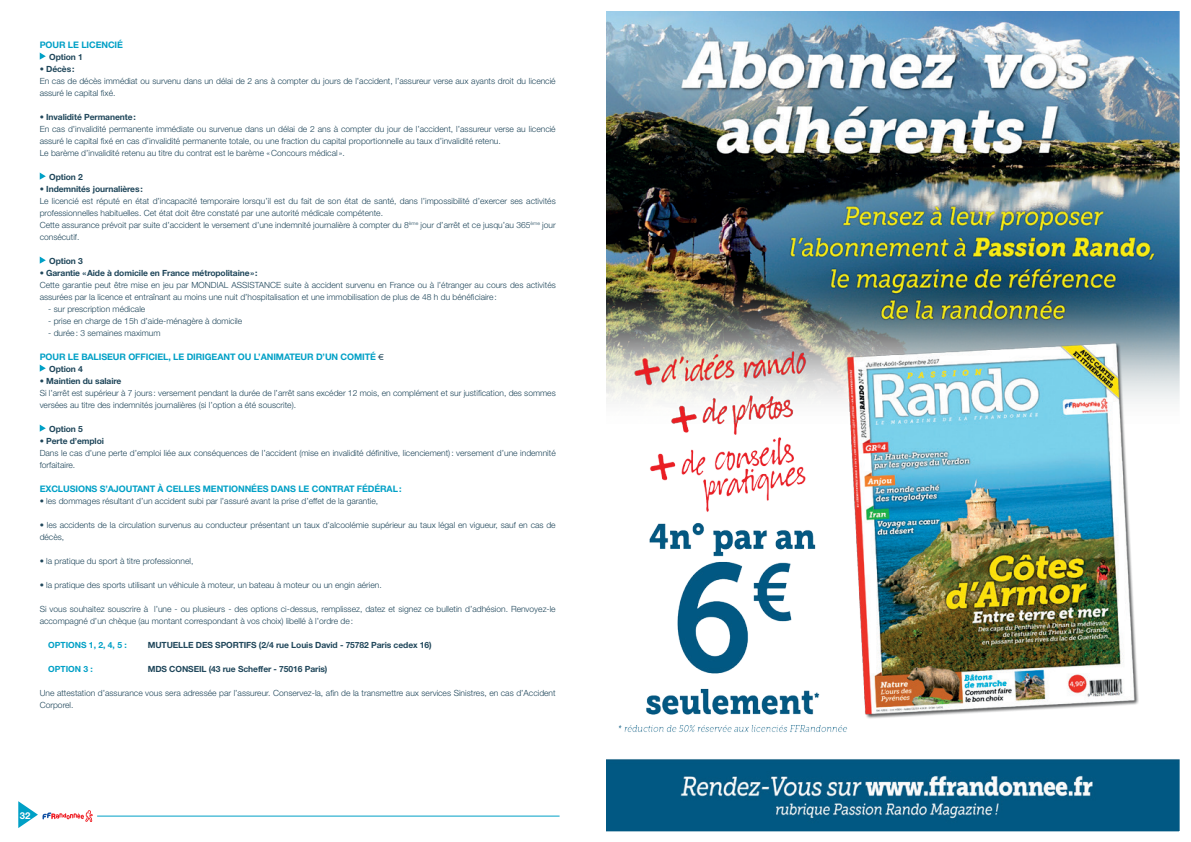
<style>
.page{position:relative;width:1191px;height:842px;background:#fff}
.page>*{position:absolute;margin:0;border:0;box-sizing:border-box;transform-origin:0 0}
.t1{font:700 9.5px "Helvetica Neue";color:#fff}
.t2{font:700 9px "Helvetica Neue";letter-spacing:-.01em;color:#00a0c6}
.t3{font:300 8.5px/12px "Helvetica Neue";color:#20475b}
.t4{font:700 8.5px "Helvetica Neue";letter-spacing:-.01em;color:#20475b}
.t5{font:700 8.5px "Helvetica Neue";color:#00a0c6}
.s1{font-weight:700}
</style>
<div class="page">
<img style="left:18px;top:11px;width:1162px;height:821px">
<p class="t2" style="left:40px;top:39px;width:85px">POUR LE LICENCIÉ</p>
<p class="t4" style="left:49px;top:52px;width:35px">Option 1</p>
<p class="t4" style="left:40px;top:64px;width:36px">• Décès:</p>
<p class="t3" style="left:40px;top:75px;width:517px">En cas de décès immédiat ou survenu dans un délai de 2 ans à compter du jours de l’accident, l’assureur verse aux ayants droit du licencié assuré le capital fixé.</p>
<p class="t4" style="left:40px;top:112px;width:98px">• Invalidité Permanente:</p>
<p class="t3" style="left:40px;top:123px;width:517px">En cas d’invalidité permanente immédiate ou survenue dans un délai de 2 ans à compter du jour de l’accident, l’assureur verse au licencié assuré le capital fixé en cas d’invalidité permanente totale, ou une fraction du capital proportionnelle au taux d’invalidité retenu.<br>Le barème d’invalidité retenu au titre du contrat est le barème «Concours médical ».</p>
<p class="t4" style="left:49px;top:172px;width:35px">Option 2</p>
<p class="t3" style="left:40px;top:183px;width:517px">• <span class="s1">Indemnités journalières:<br></span>Le licencié est réputé en état d’incapacité temporaire lorsqu’il est du fait de son état de santé, dans l’impossibilité d’exercer ses activités professionnelles habituelles. Cet état doit être constaté par une autorité médicale compétente.<br>Cette assurance prévoit par suite d’accident le versement d’une indemnité journalière à compter du 8<sup>ème</sup> jour d’arrêt et ce jusqu’au 365<sup>ème</sup> jour consécutif.</p>
<p class="t4" style="left:49px;top:256px;width:35px">Option 3</p>
<p class="t4" style="left:40px;top:268px;width:219px">• Garantie «Aide à domicile en France métropolitaine»:</p>
<p class="t3" style="left:40px;top:279px;width:517px">Cette garantie peut être mise en jeu par MONDIAL ASSISTANCE suite à accident survenu en France ou à l’étranger au cours des activités assurées par la licence et entraînant au moins une nuit d’hospitalisation et une immobilisation de plus de 48 h du bénéficiaire:</p>
<p class="t3" style="left:48px;top:303px;width:99px">- sur prescription médicale</p>
<p class="t3" style="left:48px;top:315px;width:196px">- prise en charge de 15h d’aide-ménagère à domicile</p>
<p class="t3" style="left:48px;top:327px;width:114px">- durée: 3 semaines maximum</p>
<p class="t2" style="left:40px;top:351px;width:338px">POUR LE BALISEUR OFFICIEL, LE DIRIGEANT OU L’ANIMATEUR D’UN COMITÉ</p>
<p class="t4" style="left:49px;top:364px;width:35px">Option 4</p>
<p class="t3" style="left:40px;top:375px;width:517px">• <span class="s1">Maintien du salaire<br></span>Si l’arrêt est supérieur à 7 jours : versement pendant la durée de l’arrêt sans excéder 12 mois, en complément et sur justification, des sommes versées au titre des indemnités journalières (si l’option a été souscrite).</p>
<p class="t4" style="left:49px;top:424px;width:35px">Option 5</p>
<p class="t4" style="left:40px;top:436px;width:66px">• Perte d’emploi</p>
<p class="t3" style="left:40px;top:447px;width:517px">Dans le cas d’une perte d’emploi liée aux conséquences de l’accident (mise en invalidité définitive, licenciement): versement d’une indemnité forfaitaire.</p>
<p class="t2" style="left:40px;top:483px;width:363px">EXCLUSIONS S’AJOUTANT À CELLES MENTIONNÉES DANS LE CONTRAT FÉDÉRAL:</p>
<p class="t3" style="left:40px;top:495px;width:340px">• les dommages résultant d’un accident subi par l’assuré avant la prise d’effet de la garantie,</p>
<p class="t3" style="left:40px;top:519px;width:517px">• les accidents de la circulation survenus au conducteur présentant un taux d’alcoolémie supérieur au taux légal en vigueur, sauf en cas de décès,</p>
<p class="t3" style="left:40px;top:555px;width:155px">• la pratique du sport à titre professionnel,</p>
<p class="t3" style="left:40px;top:579px;width:343px">• la pratique des sports utilisant un véhicule à moteur, un bateau à moteur ou un engin aérien.</p>
<p class="t3" style="left:40px;top:603px;width:517px">Si vous souhaitez souscrire à l’une - ou plusieurs - des options ci-dessus, remplissez, datez et signez ce bulletin d’adhésion. Renvoyez-le accompagné d’un chèque (au montant correspondant à vos choix) libellé à l’ordre de:</p>
<p class="t5" style="left:48px;top:640px;width:80px">OPTIONS 1, 2, 4, 5 :</p>
<p class="t4" style="left:148px;top:640px;width:285px">MUTUELLE DES SPORTIFS (2/4 rue Louis David - 75782 Paris cedex 16)</p>
<p class="t5" style="left:48px;top:664px;width:46px">OPTION 3 :</p>
<p class="t4" style="left:148px;top:664px;width:181px">MDS CONSEIL (43 rue Scheffer - 75016 Paris)</p>
<p class="t3" style="left:40px;top:687px;width:517px">Une attestation d’assurance vous sera adressée par l’assureur. Conservez-la, afin de la transmettre aux services Sinistres, en cas d’Accident<br>Corporel.</p>
<p class="t1" style="left:20px;top:809px;width:12px">32</p>
</div>
